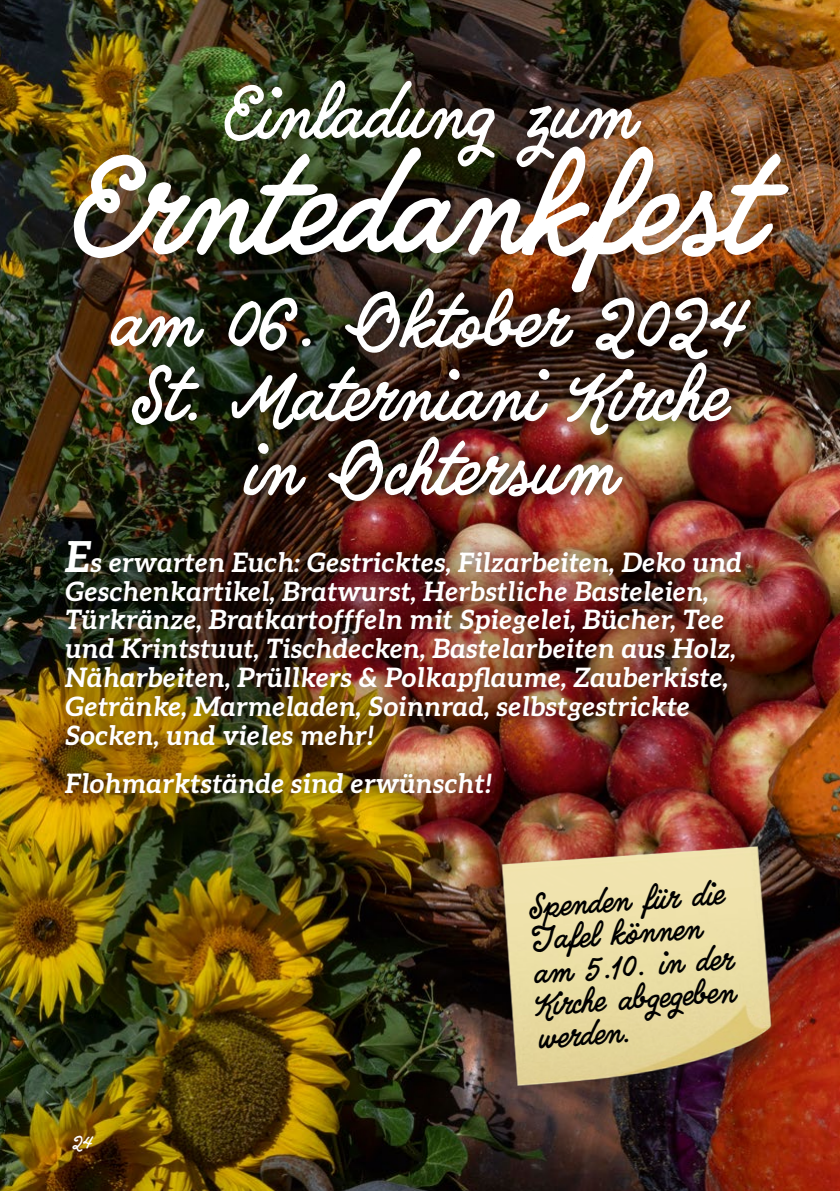
<style>
.page{position:relative;width:840px;height:1191px;background:#fff}
.page>*{position:absolute;margin:0;border:0;box-sizing:border-box;transform-origin:0 0}
.t1{font:113.8px "Quimby Gubernatorial";color:#fff}
.t2{font:61.8px/74px "Quimby Gubernatorial";color:#fff;text-align:center}
.t3{font:27.2px/32.8px "Quimby Gubernatorial";color:#000}
.t4{font:italic 700 26.6px/29px "Aleo";color:#fff}
.t5{font:16px "Quimby Gubernatorial";color:#fff}
.s1{font-size:42.6px}
</style>
<div class="page">
<img style="left:0;top:0;width:839px;height:1191px">
<div style="left:93px;top:271px;width:675px;height:248px;background:#000;opacity:.84"></div>
<div style="left:46px;top:520px;width:714px;height:293px;background:#000;opacity:.84"></div>
<hr style="left:839px;top:0;width:1px;height:1191px;background:#537b96">
<img style="left:475px;top:829px;width:324px;height:283px">
<h2 class="t2" style="left:223px;top:79px;width:411px">Einladung zum</h2>
<h1 class="t1" style="left:71px;top:145px;width:687px">Erntedankfest</h1>
<h2 class="t2" style="left:109px;top:287px;width:639px">am 06. Oktober 2024<br>St. Materniani Kirche in Ochtersum</h2>
<p class="t4" style="left:65px;top:546px;width:678px"><span class="s1">E</span>s erwarten Euch: Gestricktes, Filzarbeiten, Deko und Geschenkartikel, Bratwurst, Herbstliche Basteleien, Türkränze, Bratkartofffeln mit Spiegelei, Bücher, Tee und Krintstuut, Tischdecken, Bastelarbeiten aus Holz, Näharbeiten, Prüllkers &amp; Polkapflaume, Zauberkiste, Getränke, Marmeladen, Soinnrad, selbstgestrickte Socken, und vieles mehr!</p>
<p class="t4" style="left:65px;top:767px;width:429px">Flohmarktstände sind erwünscht!</p>
<p class="t5" style="left:72px;top:1133px;width:22px">24</p>
<p class="t3" style="left:527px;top:891px;width:201px;rotate:-4deg">Spenden für die<br>Tafel können am 5.10. in der<br>Kirche abgegeben werden.</p>
</div>
